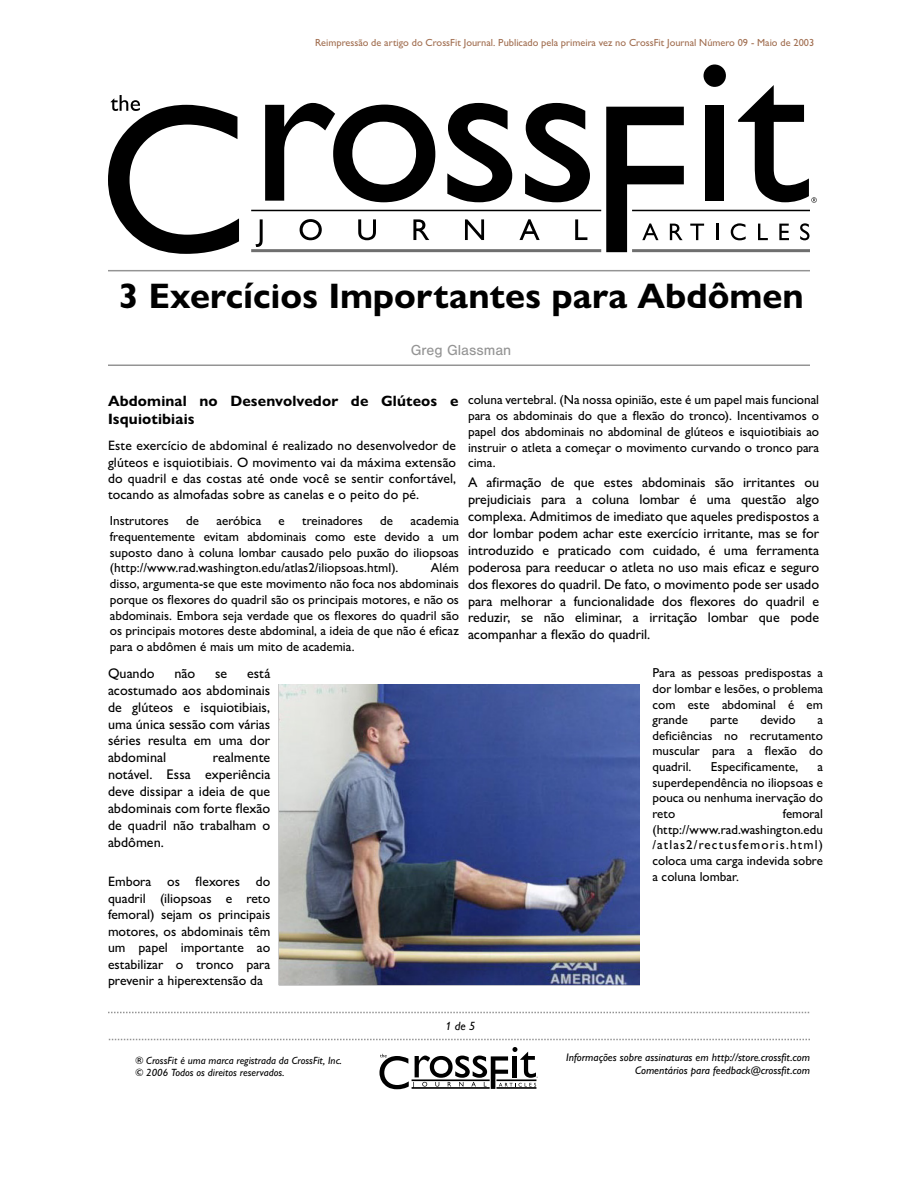
<style>
.page{position:relative;width:918px;height:1188px;background:#fff}
.page>*{position:absolute;margin:0;border:0;box-sizing:border-box;transform-origin:0 0}
.t1{font:700 35.55px "Gill Sans Nova";color:#000}
.t2{font:700 15px/18px "Gill Sans Nova";letter-spacing:.01em;color:#000}
.t3{font:15px "Nimbus San";color:#949494}
.t4{font:500 14.1px/16.8px "Gill Sans Nova";color:#000;text-align:justify}
.t5{font:500 13.65px/16.4px "Gill Sans Nova";color:#000;text-align:justify}
.t6{font:500 13.2px/15.8px "Gill Sans Nova";color:#000;text-align:justify}
.t7{font:500 13.05px/15.6px "Gill Sans Nova";color:#000;text-align:justify}
.t8{font:italic 500 12px "Gill Sans Nova";color:#000}
.t9{font:italic 500 10.95px/13.2px "Gill Sans Nova";color:#000;text-align:right}
.t10{font:italic 500 10.5px/12.6px "Gill Sans Nova";color:#000}
.t11{font:500 10.35px "Gill Sans Nova";color:#a16e50}
</style>
<div class="page">
<svg style="left:265px;top:103px;width:170px;height:99px"></svg>
<svg style="left:447px;top:103px;width:65px;height:99px"></svg>
<svg style="left:525px;top:103px;width:65px;height:99px"></svg>
<svg style="left:108px;top:95px;width:131px;height:159px"></svg>
<svg style="left:256px;top:219px;width:7px;height:28px"></svg>
<svg style="left:300px;top:219px;width:22px;height:21px"></svg>
<svg style="left:358px;top:219px;width:18px;height:21px"></svg>
<svg style="left:413px;top:219px;width:16px;height:21px"></svg>
<svg style="left:465px;top:219px;width:19px;height:21px"></svg>
<svg style="left:520px;top:219px;width:20px;height:21px"></svg>
<svg style="left:575px;top:219px;width:12px;height:21px"></svg>
<svg style="left:704px;top:64px;width:22px;height:23px"></svg>
<div style="left:705px;top:105px;width:19px;height:96px;background:#000"></div>
<svg style="left:606px;top:107px;width:78px;height:145px"></svg>
<svg style="left:690px;top:224px;width:14px;height:16px"></svg>
<svg style="left:716px;top:224px;width:2px;height:16px"></svg>
<svg style="left:731px;top:223px;width:15px;height:17px"></svg>
<svg style="left:758px;top:224px;width:10px;height:16px"></svg>
<svg style="left:779px;top:224px;width:10px;height:16px"></svg>
<svg style="left:800px;top:223px;width:9px;height:17px"></svg>
<svg style="left:738px;top:85px;width:79px;height:118px"></svg>
<hr style="left:251px;top:210px;width:350px;height:1px;background:#000">
<hr style="left:632px;top:210px;width:178px;height:1px;background:#000">
<hr style="left:251px;top:249px;width:350px;height:3px;background:#6f6f6f">
<hr style="left:632px;top:249px;width:178px;height:3px;background:#6f6f6f">
<svg style="left:379px;top:1047px;width:159px;height:42px"></svg>
<svg style="left:108px;top:1012px;width:702px;height:1px"></svg>
<svg style="left:108px;top:1039px;width:702px;height:1px"></svg>
<hr style="left:108px;top:270px;width:702px;height:1px;background:#949494">
<hr style="left:108px;top:364px;width:702px;height:2px;background:#949494">
<img style="left:279px;top:684px;width:360px;height:302px">
<p class="t11" style="left:315px;top:36px;width:500px">Reimpressão de artigo do CrossFit Journal. Publicado pela primeira vez no CrossFit Journal Número 09 - Maio de 2003</p>
<h1 class="t1" style="left:118px;top:273px;width:687px">3 Exercícios Importantes para Abdômen</h1>
<p class="t3" style="left:411px;top:342px;width:102px">Greg Glassman</p>
<p class="t2" style="left:108px;top:392px;width:352px">Abdominal no Desenvolvedor de Glúteos e<br>Isquiotibiais</p>
<p class="t5" style="left:108px;top:437px;width:350px">Este exercício de abdominal é realizado no desenvolvedor de glúteos e isquiotibiais. O movimento vai da máxima extensão do quadril e das costas até onde você se sentir confortável, tocando as almofadas sobre as canelas e o peito do pé.</p>
<p class="t6" style="left:110px;top:513px;width:61px">Instrutores</p>
<p class="t6" style="left:186px;top:513px;width:14px">de</p>
<p class="t6" style="left:217px;top:513px;width:46px">aeróbica</p>
<p class="t6" style="left:279px;top:513px;width:8px">e</p>
<p class="t6" style="left:302px;top:513px;width:62px">treinadores</p>
<p class="t6" style="left:380px;top:513px;width:14px">de</p>
<p class="t6" style="left:468px;top:392px;width:353px">coluna vertebral. (Na nossa opinião, este é um papel mais funcional para os abdominais do que a flexão do tronco). Incentivamos o papel dos abdominais no abdominal de glúteos e isquiotibiais ao instruir o atleta a começar o movimento curvando o tronco para cima.</p>
<p class="t4" style="left:468px;top:474px;width:353px">A afirmação de que estes abdominais são irritantes ou prejudiciais para a coluna lombar é uma questão algo complexa. Admitimos de imediato que aqueles predispostos a dor lombar podem achar este exercício irritante, mas se for introduzido e praticado com cuidado, é uma ferramenta poderosa para reeducar o atleta no uso mais eficaz e seguro dos flexores do quadril. De fato, o movimento pode ser usado para melhorar a funcionalidade dos flexores do quadril e reduzir, se não eliminar, a irritação lombar que pode acompanhar a flexão do quadril.</p>
<p class="t7" style="left:652px;top:665px;width:172px">Para as pessoas predispostas a dor lombar e lesões, o problema com este abdominal é em grande</p>
<p class="t6" style="left:110px;top:513px;width:351px;text-indent:301px">academia frequentemente evitam abdominais como este devido a um suposto dano à coluna lombar causado pelo puxão do iliopsoas (http://www.rad.washington.edu/atlas2/iliopsoas.html).</p>
<p class="t6" style="left:110px;top:560px;width:351px;text-indent:321px">Além disso, argumenta-se que este movimento não foca nos abdominais porque os flexores do quadril são os principais motores, e não os abdominais. Embora seja verdade que os flexores do quadril são os principais motores deste abdominal, a ideia de que não é eficaz para o abdômen é mais um mito de academia.</p>
<p class="t4" style="left:108px;top:665px;width:48px">Quando</p>
<p class="t4" style="left:174px;top:665px;width:22px">não</p>
<p class="t4" style="left:215px;top:665px;width:14px">se</p>
<p class="t4" style="left:108px;top:665px;width:164px;text-indent:139px">está acostumado aos abdominais de glúteos e isquiotibiais, uma única sessão com várias séries resulta em uma dor abdominal</p>
<p class="t7" style="left:710px;top:712px;width:30px">parte</p>
<p class="t7" style="left:760px;top:712px;width:37px">devido</p>
<p class="t7" style="left:652px;top:712px;width:172px;text-indent:165px">a deficiências no recrutamento muscular para a flexão do quadril.</p>
<p class="t4" style="left:108px;top:749px;width:164px;text-indent:105px">realmente notável. Essa experiência deve dissipar a ideia de que abdominais com forte flexão de quadril não trabalham o abdômen.</p>
<p class="t5" style="left:108px;top:873px;width:164px">Embora os flexores do quadril (iliopsoas e reto femoral) sejam os principais motores, os abdominais têm um papel importante ao estabilizar o tronco para prevenir a hiperextensão da</p>
<p class="t7" style="left:711px;top:759px;width:89px">Especificamente,</p>
<p class="t7" style="left:652px;top:759px;width:172px;text-indent:165px">a superdependência no iliopsoas e pouca ou nenhuma inervação do reto</p>
<p class="t7" style="left:652px;top:806px;width:172px;text-indent:130px">femoral (http://www.rad.washington.edu /atlas2/rectusfemoris.html) coloca uma carga indevida sobre a coluna lombar.</p>
<p class="t8" style="left:445px;top:1019px;width:32px">1 de 5</p>
<p class="t10" style="left:135px;top:1054px;width:208px">® CrossFit é uma marca registrada da CrossFit, Inc. © 2006 Todos os direitos reservados.</p>
<p class="t9" style="left:566px;top:1050px;width:245px">Informações sobre assinaturas em http://store.crossfit.com<br>Comentários para feedback@crossfit.com</p>
</div>
